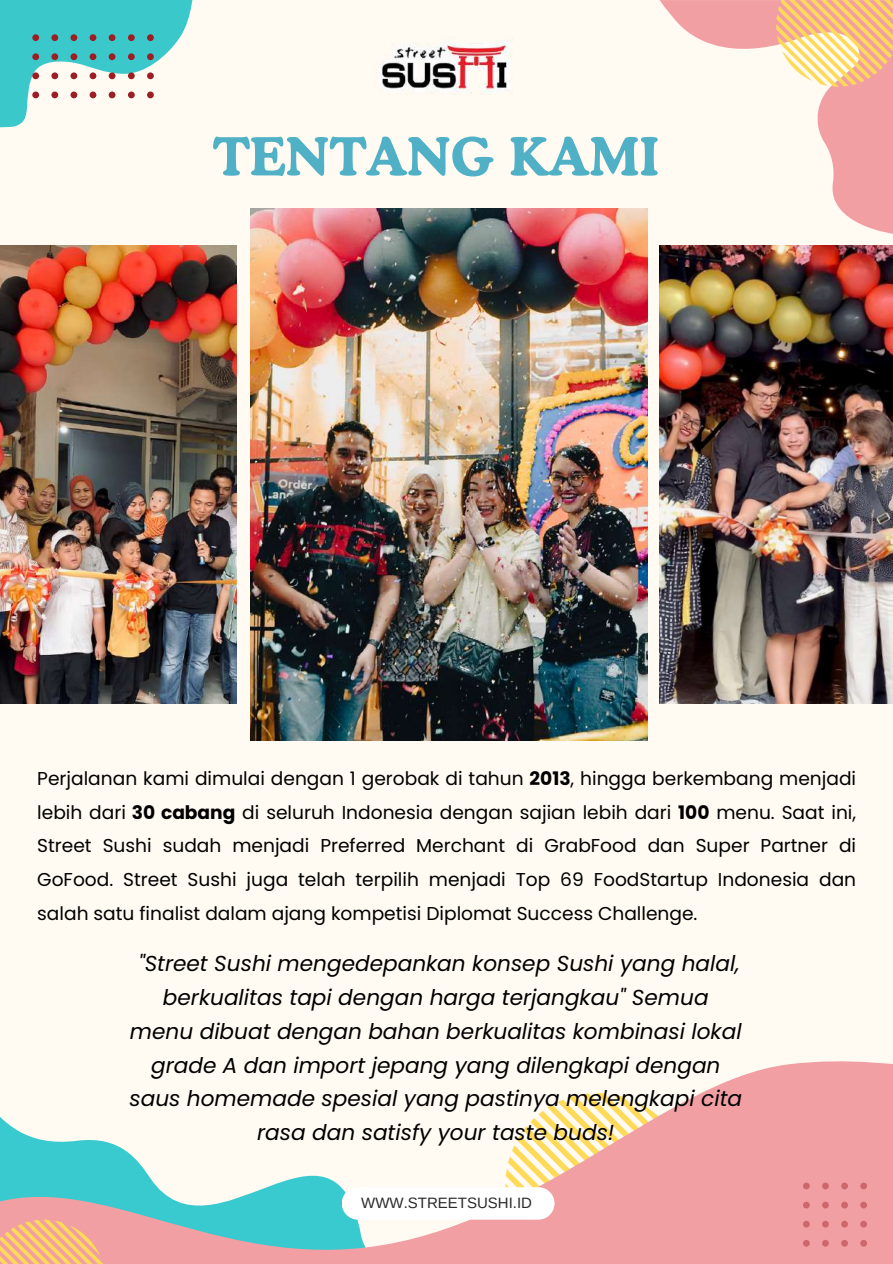
<style>
.page{position:relative;width:893px;height:1264px;background:#fff}
.page>*{position:absolute;margin:0;border:0;box-sizing:border-box;transform-origin:0 0}
.t1{font:700 52.5px "Cooper BT";color:#50b0c5}
.t2{font:italic 21.6px/33.8px "Poppins";color:#000;text-align:center}
.t3{font:18.6px/33.8px "Poppins";color:#000;text-align:justify}
.t4{font:15px "Arimo";color:#2b2b2b}
.s1{font-weight:700}
</style>
<div class="page">
<div style="left:0;top:0;width:892px;height:1263px;background:#fffbf2"></div>
<img style="left:250px;top:208px;width:397px;height:533px">
<img style="left:0;top:245px;width:236px;height:458px">
<img style="left:659px;top:245px;width:233px;height:458px">
<img style="left:379px;top:41px;width:131px;height:53px">
<svg style="left:0;top:1061px;width:892px;height:202px"></svg>
<div style="left:342px;top:1187px;width:212px;height:32px;background:#fff;border-radius:16px"></div>
<svg style="left:659px;top:0;width:233px;height:234px"></svg>
<svg style="left:0;top:0;width:193px;height:128px;fill:#3bc8cb"></svg>
<svg style="left:776px;top:0;width:116px;height:87px"></svg>
<svg style="left:0;top:1219px;width:106px;height:44px;background:#f6b586"></svg>
<div style="left:109px;top:34px;width:6px;height:7px;background:#9b1e24;border-radius:50%"></div>
<div style="left:128px;top:34px;width:7px;height:7px;background:#9b1e24;border-radius:50%"></div>
<div style="left:147px;top:34px;width:7px;height:7px;background:#9b1e24;border-radius:50%"></div>
<div style="left:90px;top:34px;width:6px;height:7px;background:#9b1e24;border-radius:50%"></div>
<div style="left:70px;top:34px;width:7px;height:7px;background:#9b1e24;border-radius:50%"></div>
<div style="left:109px;top:53px;width:6px;height:7px;background:#9b1e24;border-radius:50%"></div>
<div style="left:128px;top:53px;width:7px;height:7px;background:#9b1e24;border-radius:50%"></div>
<div style="left:147px;top:53px;width:7px;height:7px;background:#9b1e24;border-radius:50%"></div>
<div style="left:90px;top:53px;width:6px;height:7px;background:#9b1e24;border-radius:50%"></div>
<div style="left:70px;top:53px;width:7px;height:7px;background:#9b1e24;border-radius:50%"></div>
<div style="left:109px;top:72px;width:6px;height:7px;background:#9b1e24;border-radius:50%"></div>
<div style="left:128px;top:72px;width:7px;height:7px;background:#9b1e24;border-radius:50%"></div>
<div style="left:147px;top:72px;width:7px;height:7px;background:#9b1e24;border-radius:50%"></div>
<div style="left:90px;top:72px;width:6px;height:7px;background:#9b1e24;border-radius:50%"></div>
<div style="left:70px;top:72px;width:7px;height:7px;background:#9b1e24;border-radius:50%"></div>
<div style="left:109px;top:91px;width:6px;height:7px;background:#9b1e24;border-radius:50%"></div>
<div style="left:128px;top:91px;width:7px;height:7px;background:#9b1e24;border-radius:50%"></div>
<div style="left:147px;top:91px;width:7px;height:7px;background:#9b1e24;border-radius:50%"></div>
<div style="left:90px;top:91px;width:6px;height:7px;background:#9b1e24;border-radius:50%"></div>
<div style="left:70px;top:91px;width:7px;height:7px;background:#9b1e24;border-radius:50%"></div>
<div style="left:51px;top:34px;width:7px;height:7px;background:#9b1e24;border-radius:50%"></div>
<div style="left:32px;top:34px;width:7px;height:7px;background:#9b1e24;border-radius:50%"></div>
<div style="left:51px;top:53px;width:7px;height:7px;background:#9b1e24;border-radius:50%"></div>
<div style="left:32px;top:53px;width:7px;height:7px;background:#9b1e24;border-radius:50%"></div>
<div style="left:51px;top:72px;width:7px;height:7px;background:#9b1e24;border-radius:50%"></div>
<div style="left:32px;top:72px;width:7px;height:7px;background:#9b1e24;border-radius:50%"></div>
<div style="left:51px;top:91px;width:7px;height:7px;background:#9b1e24;border-radius:50%"></div>
<div style="left:32px;top:91px;width:7px;height:7px;background:#9b1e24;border-radius:50%"></div>
<div style="left:860px;top:1182px;width:7px;height:7px;background:#cc676c;border-radius:50%"></div>
<div style="left:841px;top:1182px;width:6px;height:7px;background:#cc676c;border-radius:50%"></div>
<svg style="left:860px;top:1201px;width:7px;height:7px"></svg>
<div style="left:841px;top:1201px;width:6px;height:7px;background:#cc676c;border-radius:50%"></div>
<svg style="left:860px;top:1220px;width:7px;height:7px"></svg>
<div style="left:841px;top:1220px;width:6px;height:7px;background:#cc676c;border-radius:50%"></div>
<svg style="left:860px;top:1239px;width:7px;height:7px"></svg>
<div style="left:841px;top:1239px;width:6px;height:7px;background:#cc676c;border-radius:50%"></div>
<div style="left:822px;top:1182px;width:6px;height:7px;background:#cc676c;border-radius:50%"></div>
<svg style="left:802px;top:1182px;width:7px;height:7px"></svg>
<div style="left:822px;top:1201px;width:6px;height:7px;background:#cc676c;border-radius:50%"></div>
<svg style="left:802px;top:1201px;width:7px;height:7px"></svg>
<div style="left:822px;top:1220px;width:6px;height:7px;background:#cc676c;border-radius:50%"></div>
<svg style="left:802px;top:1220px;width:7px;height:7px"></svg>
<div style="left:822px;top:1239px;width:6px;height:7px;background:#cc676c;border-radius:50%"></div>
<svg style="left:802px;top:1239px;width:7px;height:7px"></svg>
<h1 class="t1" style="left:213px;top:124px;width:447px">TENTANG KAMI</h1>
<p class="t3" style="left:37px;top:761px;width:820px">Perjalanan kami dimulai dengan 1 gerobak di tahun <span class="s1">2013</span>, hingga berkembang menjadi lebih dari <span class="s1">30 cabang</span> di seluruh Indonesia dengan sajian lebih dari <span class="s1">100</span> menu. Saat ini, Street Sushi sudah menjadi Preferred Merchant di GrabFood dan Super Partner di GoFood. Street Sushi juga telah terpilih menjadi Top 69 FoodStartup Indonesia dan salah satu finalist dalam ajang kompetisi Diplomat Success Challenge.</p>
<p class="t2" style="left:129px;top:947px;width:614px">"Street Sushi mengedepankan konsep Sushi yang halal, berkualitas tapi dengan harga terjangkau" Semua menu dibuat dengan bahan berkualitas kombinasi lokal grade A dan import jepang yang dilengkapi dengan saus homemade spesial yang pastinya melengkapi cita rasa dan satisfy your taste buds!</p>
<p class="t4" style="left:361px;top:1194px;width:172px">WWW.STREETSUSHI.ID</p>
</div>
